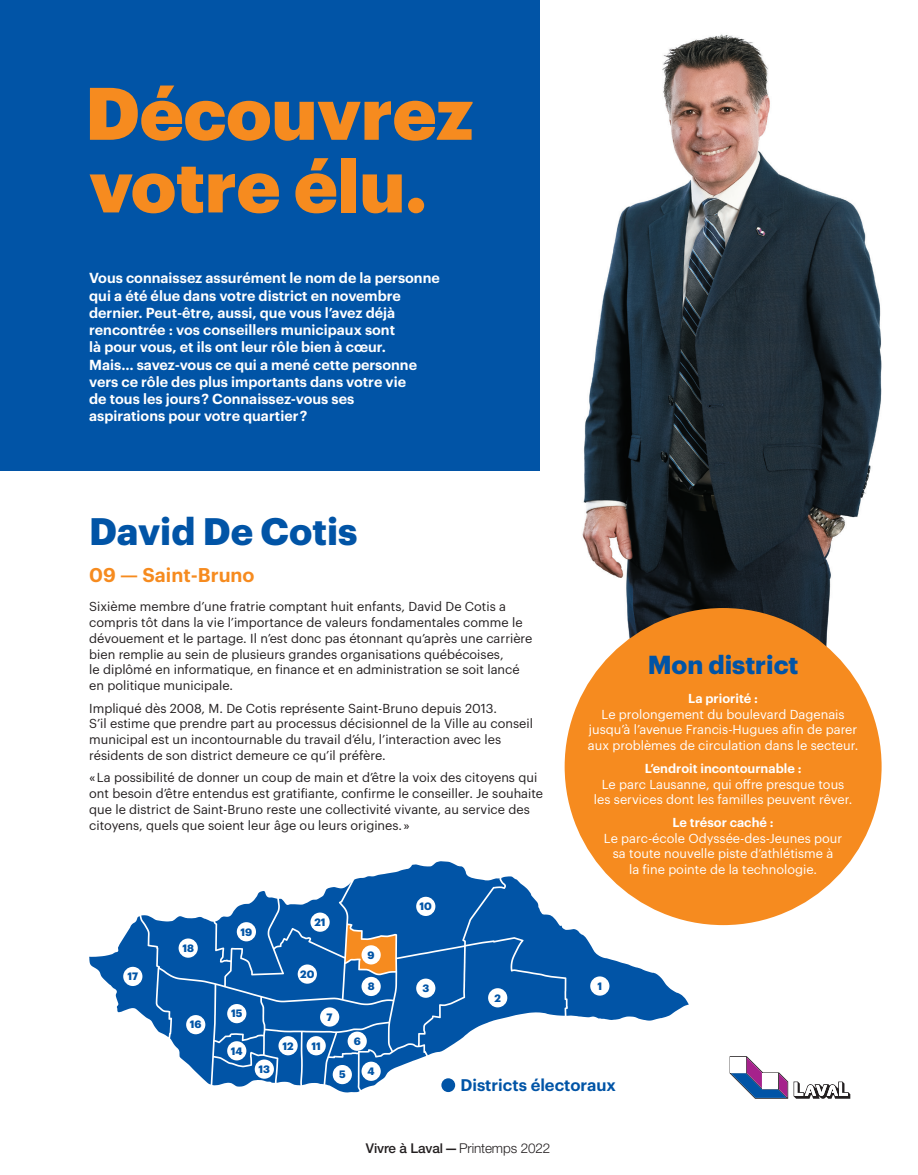
<style>
.page{position:relative;width:918px;height:1175px;background:#fff}
.page>*{position:absolute;margin:0;border:0;box-sizing:border-box;transform-origin:0 0}
.t1{font:900 72.6px/72.6px "Graphik";color:#f68b1f}
.t2{font:700 37.5px "Graphik";color:#0154a6}
.t3{font:700 25.5px "Graphik";color:#0154a6}
.t4{font:600 19.5px "Graphik";color:#f68b1f}
.t5{font:600 16.5px "Graphik";color:#0154a6}
.t6{font:600 14.25px/17.2px "Graphik";color:#fff}
.t7{font:300 13.5px "Helvetica Neue LT Std";letter-spacing:-.01em;color:#231f20}
.t8{font:12.75px/15.8px "Graphik";color:#231f20}
.t9{font:12.75px/15.8px "Graphik";color:#fff;text-align:center}
.t10{font:600 12.75px "Graphik";color:#fff}
.t11{font:700 10.5px "Graphik";color:#0154a6}
.s1{font-weight:500}
</style>
<div class="page">
<img style="left:582px;top:34px;width:300px;height:616px">
<div style="left:0;top:0;width:540px;height:470px;background:#0154a6"></div>
<div style="left:565px;top:608px;width:317px;height:317px;background:#f68b1f;border-radius:50%"></div>
<svg style="left:89px;top:861px;width:600px;height:231px"></svg>
<div style="left:590px;top:976px;width:19px;height:19px;background:#fff;border-radius:50%"></div>
<div style="left:488px;top:988px;width:19px;height:19px;background:#fff;border-radius:50%"></div>
<div style="left:416px;top:978px;width:19px;height:19px;background:#fff;border-radius:50%"></div>
<div style="left:416px;top:896px;width:19px;height:20px;background:#fff;border-radius:50%"></div>
<div style="left:310px;top:912px;width:20px;height:19px;background:#fff;border-radius:50%"></div>
<div style="left:298px;top:964px;width:19px;height:19px;background:#fff;border-radius:50%"></div>
<div style="left:320px;top:1007px;width:19px;height:19px;background:#fff;border-radius:50%"></div>
<div style="left:348px;top:1031px;width:19px;height:19px;background:#fff;border-radius:50%"></div>
<div style="left:307px;top:1036px;width:19px;height:19px;background:#fff;border-radius:50%"></div>
<div style="left:362px;top:1061px;width:19px;height:19px;background:#fff;border-radius:50%"></div>
<div style="left:333px;top:1065px;width:19px;height:19px;background:#fff;border-radius:50%"></div>
<div style="left:278px;top:1036px;width:20px;height:19px;background:#fff;border-radius:50%"></div>
<div style="left:255px;top:1059px;width:19px;height:19px;background:#fff;border-radius:50%"></div>
<div style="left:227px;top:1041px;width:19px;height:19px;background:#fff;border-radius:50%"></div>
<div style="left:227px;top:1004px;width:19px;height:19px;background:#fff;border-radius:50%"></div>
<div style="left:186px;top:1015px;width:19px;height:19px;background:#fff;border-radius:50%"></div>
<div style="left:123px;top:966px;width:19px;height:20px;background:#fff;border-radius:50%"></div>
<div style="left:179px;top:938px;width:19px;height:19px;background:#fff;border-radius:50%"></div>
<div style="left:237px;top:922px;width:19px;height:19px;background:#fff;border-radius:50%"></div>
<div style="left:362px;top:945px;width:19px;height:19px;background:#fff;border-radius:50%"></div>
<div style="left:362px;top:976px;width:19px;height:20px;background:#fff;border-radius:50%"></div>
<div style="left:441px;top:1078px;width:14px;height:14px;background:#0154a6;border-radius:50%"></div>
<svg style="left:794px;top:1081px;width:56px;height:18px"></svg>
<svg style="left:730px;top:1056px;width:58px;height:42px"></svg>
<h1 class="t1" style="left:85px;top:70px;width:390px">Découvrez votre élu.</h1>
<p class="t6" style="left:89px;top:268px;width:352px">Vous connaissez assurément le nom de la personne qui a été élue dans votre district en novembre dernier. Peut-être, aussi, que vous l’avez déjà rencontrée : vos conseillers municipaux sont<br>là pour vous, et ils ont leur rôle bien à cœur.<br>Mais… savez-vous ce qui a mené cette personne vers ce rôle des plus importants dans votre vie<br>de tous les jours ? Connaissez-vous ses<br>aspirations pour votre quartier ?</p>
<h2 class="t2" style="left:89px;top:502px;width:270px">David De Cotis</h2>
<h3 class="t4" style="left:89px;top:560px;width:167px">09 — Saint-Bruno</h3>
<p class="t8" style="left:89px;top:597px;width:445px">Sixième membre d’une fratrie comptant huit enfants, David De Cotis a compris tôt dans la vie l’importance de valeurs fondamentales comme le dévouement et le partage. Il n’est donc pas étonnant qu’après une carrière bien remplie au sein de plusieurs grandes organisations québécoises,<br>le diplômé en informatique, en finance et en administration se soit lancé en politique municipale.</p>
<p class="t8" style="left:89px;top:699px;width:445px">Impliqué dès 2008, M. De Cotis représente Saint-Bruno depuis 2013.<br>S’il estime que prendre part au processus décisionnel de la Ville au conseil municipal est un incontournable du travail d’élu, l’interaction avec les résidents de son district demeure ce qu’il préfère.</p>
<p class="t8" style="left:89px;top:768px;width:455px">« La possibilité de donner un coup de main et d’être la voix des citoyens qui ont besoin d’être entendus est gratifiante, confirme le conseiller. Je souhaite que le district de Saint-Bruno reste une collectivité vivante, au service des citoyens, quels que soient leur âge ou leurs origines. »</p>
<p class="t11" style="left:127px;top:968px;width:12px">17</p>
<p class="t11" style="left:182px;top:940px;width:13px">18</p>
<p class="t11" style="left:190px;top:1016px;width:13px">16</p>
<p class="t11" style="left:241px;top:923px;width:13px">19</p>
<p class="t11" style="left:231px;top:1005px;width:13px">15</p>
<p class="t11" style="left:231px;top:1042px;width:13px">14</p>
<p class="t11" style="left:315px;top:914px;width:13px">21</p>
<p class="t11" style="left:300px;top:966px;width:16px">20</p>
<p class="t11" style="left:327px;top:1008px;width:8px">7</p>
<p class="t11" style="left:282px;top:1037px;width:13px">12</p>
<p class="t11" style="left:312px;top:1037px;width:11px">11</p>
<p class="t11" style="left:368px;top:946px;width:9px">9</p>
<p class="t11" style="left:368px;top:978px;width:8px">8</p>
<p class="t11" style="left:354px;top:1033px;width:9px">6</p>
<p class="t11" style="left:420px;top:898px;width:14px">10</p>
<p class="t11" style="left:422px;top:980px;width:8px">3</p>
<p class="t11" style="left:494px;top:989px;width:8px">2</p>
<h3 class="t3" style="left:648px;top:644px;width:152px">Mon district</h3>
<p class="t10" style="left:688px;top:688px;width:71px">La priorité :</p>
<p class="t9" style="left:588px;top:705px;width:272px">Le prolongement du boulevard Dagenais jusqu’à l’avenue Francis-Hugues afin de parer aux problèmes de circulation dans le secteur.</p>
<p class="t10" style="left:645px;top:758px;width:158px">L’endroit incontournable :</p>
<p class="t9" style="left:594px;top:775px;width:260px">Le parc Lausanne, qui offre presque tous les services dont les familles peuvent rêver.</p>
<p class="t10" style="left:673px;top:812px;width:103px">Le trésor caché :</p>
<p class="t9" style="left:604px;top:829px;width:240px">Le parc-école Odyssée-des-Jeunes pour sa toute nouvelle piste d’athlétisme à<br>la fine pointe de la technologie.</p>
<p class="t11" style="left:597px;top:977px;width:6px">1</p>
<p class="t11" style="left:259px;top:1061px;width:13px">13</p>
<p class="t11" style="left:339px;top:1066px;width:8px">5</p>
<p class="t11" style="left:368px;top:1063px;width:9px">4</p>
<p class="t5" style="left:460px;top:1072px;width:157px">Districts électoraux</p>
<p class="t7" style="left:366px;top:1139px;width:186px"><span class="s1">Vivre à Laval—</span>Printemps 2022</p>
</div>
